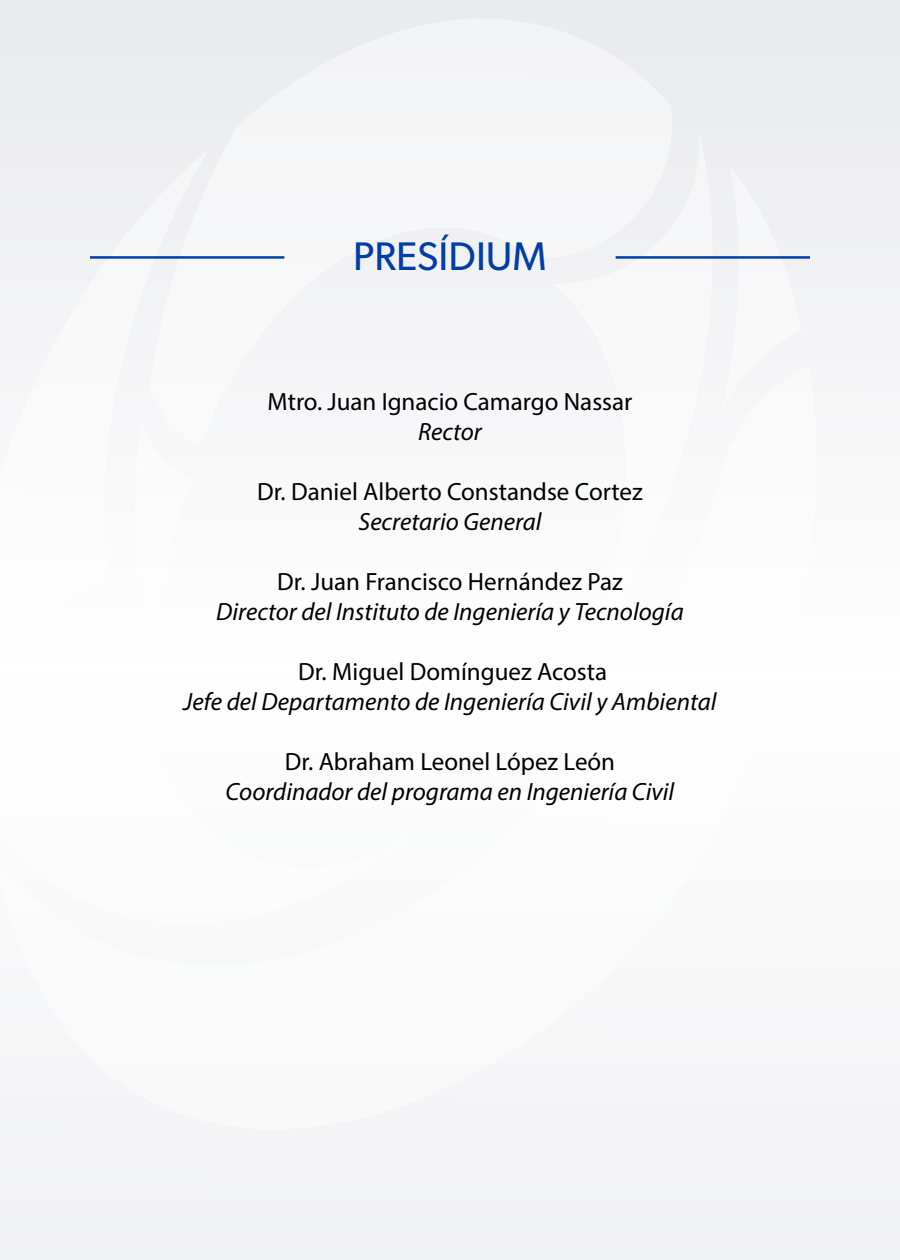
<style>
.page{position:relative;width:900px;height:1260px;background:#f6f6f8}
.page>*{position:absolute;margin:0;border:0;box-sizing:border-box;transform-origin:0 0}
.t1{font:40px "Gibson";color:#003da7}
.t2{font:italic 25px "Myriad Pro";color:#000}
.t3{font:25px "Myriad Pro";color:#000}
</style>
<div class="page">
<hr style="left:616px;top:256px;width:194px;height:3px;background:#003da7">
<hr style="left:90px;top:256px;width:194px;height:3px;background:#003da7">
<h1 class="t1" style="left:353px;top:232px;width:195px">PRESÍDIUM</h1>
<p class="t3" style="left:268px;top:386px;width:366px">Mtro. Juan Ignacio Camargo Nassar</p>
<p class="t2" style="left:418px;top:416px;width:65px">Rector</p>
<p class="t3" style="left:257px;top:476px;width:387px">Dr. Daniel Alberto Constandse Cortez</p>
<p class="t2" style="left:358px;top:506px;width:185px">Secretario General</p>
<p class="t3" style="left:277px;top:566px;width:347px">Dr. Juan Francisco Hernández Paz</p>
<p class="t2" style="left:216px;top:596px;width:469px">Director del Instituto de Ingeniería y Tecnología</p>
<p class="t3" style="left:298px;top:656px;width:311px">Dr. Miguel Domínguez Acosta</p>
<p class="t2" style="left:183px;top:686px;width:535px">Jefe del Departamento de Ingeniería Civil y Ambiental</p>
<p class="t3" style="left:285px;top:746px;width:332px">Dr. Abraham Leonel López León</p>
<p class="t2" style="left:226px;top:776px;width:450px">Coordinador del programa en Ingeniería Civil</p>
</div>
